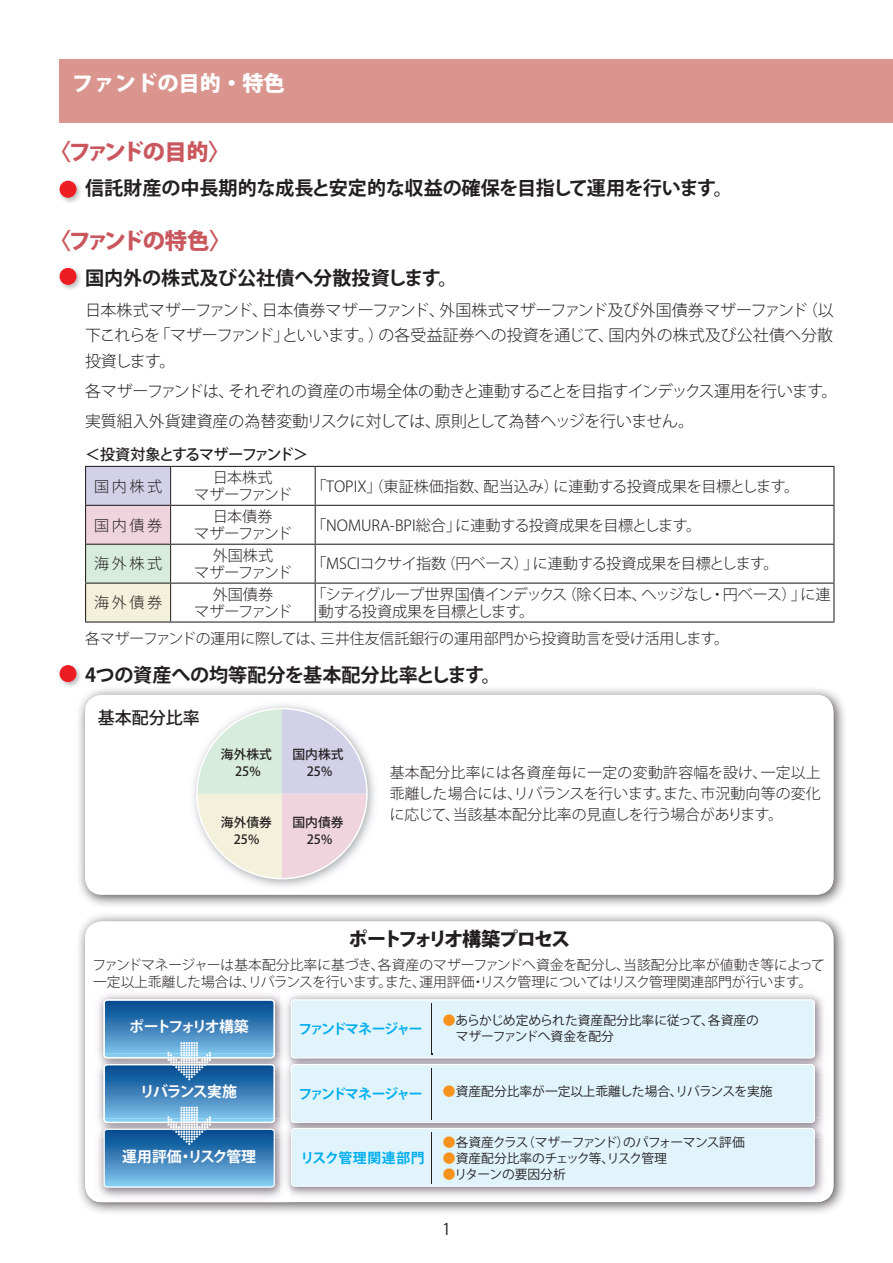
<style>
.page{position:relative;width:893px;height:1263px;background:#fff}
.page>*{position:absolute;margin:0;border:0;box-sizing:border-box;transform-origin:0 0}
.TXT_H2{font:800 22.35px "Koz Go Pro";letter-spacing:-.13em;color:#c9575d}
.TXT_H1{font:800 21.3px "Koz Go Pro";color:#fff}
.TXT_LL_strong{font:700 19.2px "Koz Go Pro";letter-spacing:-.01em;color:#231f20}
.t1{font:19.2px "Koz Go Pro Heavy 90 msp RKSJ H";letter-spacing:-.105em;color:#231f20}
.t2{font:16.95px "Koz Go Pro Medium 90 msp RKSJ H";color:#231f20}
.TXT_L{font:300 15.9px/25.5px "Koz Go Pro";letter-spacing:-.01em;color:#231f20;text-align:justify}
.t3{font:15.9px "Koz Go Pro";color:#231f20}
.TABLE_M_Left{font:300 15.15px "Koz Go Pro";letter-spacing:-.015em;color:#231f20}
.TABLE_M_Left-2{font:300 15.15px/17px "Koz Go Pro";letter-spacing:-.04em;color:#231f20}
.TABLE_M_Center{font:300 15.15px "Koz Go Pro";letter-spacing:-.11em;color:#231f20}
.TXT_M変則{font:500 15.15px "Koz Go Pro";letter-spacing:-.1em;color:#231f20}
.TABLE_M_Strech{font:300 15.15px "Koz Go Pro";letter-spacing:.17em;color:#231f20}
.TABLE_M_Center-2{font:300 15.15px "Koz Go Pro";letter-spacing:-.025em;color:#231f20}
.t4{font:14.85px/21.3px "Koz Go Pro Light 90 msp RKSJ H";letter-spacing:-.005em;color:#231f20;text-align:justify}
.TXT_L_anno{font:300 14.85px "Koz Go Pro";color:#231f20}
.t5{font:14.85px "Koz Go Pro Bold 90 msp RKSJ H";color:#fff}
.t6{font:14.85px "Koz Go Pro Bold 90 msp RKSJ H";letter-spacing:-.155em;color:#fff}
.t7{font:14.85px "Koz Go Pro Bold 90 msp RKSJ H";letter-spacing:-.1em;color:#fff}
.t8{font:13.8px/17px "Koz Go Pro Light 90 msp RKSJ H";color:#231f20}
.t9{font:13.8px "Koz Go Pro Bold 90 msp RKSJ H";letter-spacing:-.1em;color:#00aeef}
.t10{font:13.8px "Koz Go Pro Bold 90 msp RKSJ H";letter-spacing:.05em;color:#00aeef}
.t11{font:12.75px/15.9px "Koz Go Pro Regular 90 msp RKSJ H";letter-spacing:-.02em;color:#231f20}
.t12{font:12.75px/17px "Koz Go Pro Medium 90 msp RKSJ H";color:#231f20;text-align:center}
.t13{font:12.75px "Koz Go Pro Regular 90 msp RKSJ H";color:#231f20}
.t14{font:12.75px "Koz Go Pro Regular 90 msp RKSJ H";letter-spacing:-.06em;color:#231f20}
.s1{color:#f7931d}
</style>
<div class="page">
<div style="left:60px;top:60px;width:833px;height:63px;background:#da958f"></div>
<div style="left:57px;top:178px;width:26px;height:26px;background:#231f20;opacity:.3"></div>
<div style="left:60px;top:181px;width:17px;height:17px;background:#ee1d23;border-radius:50%"></div>
<div style="left:57px;top:266px;width:26px;height:26px;background:#231f20;opacity:.3"></div>
<div style="left:60px;top:268px;width:17px;height:17px;background:#ee1d23;border-radius:50%"></div>
<div style="left:86px;top:466px;width:85px;height:39px;background:#d3d1e8"></div>
<div style="left:86px;top:505px;width:85px;height:39px;background:#efd4dd"></div>
<div style="left:86px;top:544px;width:85px;height:39px;background:#d8ecdd"></div>
<div style="left:86px;top:583px;width:85px;height:39px;background:#f3f1db"></div>
<hr style="left:170px;top:467px;width:1px;height:38px;background:#231f20">
<hr style="left:315px;top:467px;width:1px;height:38px;background:#231f20">
<hr style="left:170px;top:506px;width:1px;height:38px;background:#231f20">
<hr style="left:315px;top:506px;width:1px;height:38px;background:#231f20">
<hr style="left:170px;top:545px;width:1px;height:38px;background:#231f20">
<hr style="left:315px;top:545px;width:1px;height:38px;background:#231f20">
<hr style="left:170px;top:584px;width:1px;height:37px;background:#231f20">
<hr style="left:315px;top:584px;width:1px;height:37px;background:#231f20">
<hr style="left:85px;top:466px;width:86px;height:1px;background:#231f20">
<hr style="left:85px;top:467px;width:1px;height:38px;background:#231f20">
<hr style="left:171px;top:466px;width:144px;height:1px;background:#231f20">
<hr style="left:315px;top:466px;width:519px;height:1px;background:#231f20">
<hr style="left:833px;top:467px;width:1px;height:38px;background:#231f20">
<hr style="left:85px;top:505px;width:86px;height:1px;background:#231f20">
<hr style="left:85px;top:506px;width:1px;height:38px;background:#231f20">
<hr style="left:171px;top:505px;width:144px;height:1px;background:#231f20">
<hr style="left:315px;top:505px;width:519px;height:1px;background:#231f20">
<hr style="left:833px;top:506px;width:1px;height:38px;background:#231f20">
<hr style="left:85px;top:544px;width:86px;height:1px;background:#231f20">
<hr style="left:85px;top:545px;width:1px;height:38px;background:#231f20">
<hr style="left:171px;top:544px;width:144px;height:1px;background:#231f20">
<hr style="left:315px;top:544px;width:519px;height:1px;background:#231f20">
<hr style="left:833px;top:545px;width:1px;height:38px;background:#231f20">
<hr style="left:85px;top:583px;width:86px;height:1px;background:#231f20">
<hr style="left:85px;top:584px;width:1px;height:37px;background:#231f20">
<hr style="left:171px;top:583px;width:144px;height:1px;background:#231f20">
<hr style="left:315px;top:583px;width:519px;height:1px;background:#231f20">
<hr style="left:833px;top:584px;width:1px;height:37px;background:#231f20">
<hr style="left:85px;top:621px;width:86px;height:1px;background:#231f20">
<hr style="left:171px;top:621px;width:144px;height:1px;background:#231f20">
<hr style="left:315px;top:621px;width:519px;height:1px;background:#231f20">
<div style="left:57px;top:663px;width:26px;height:26px;background:#231f20;opacity:.3"></div>
<div style="left:60px;top:665px;width:17px;height:17px;background:#ee1d23;border-radius:50%"></div>
<div style="left:75px;top:685px;width:772px;height:223px;background:#231f20;opacity:.8"></div>
<svg style="left:85px;top:695px;width:748px;height:200px"></svg>
<img style="left:187px;top:698px;width:194px;height:195px">
<svg style="left:196px;top:708px;width:172px;height:171px"></svg>
<div style="left:75px;top:911px;width:772px;height:304px;background:#231f20;opacity:.8"></div>
<svg style="left:85px;top:921px;width:748px;height:281px"></svg>
<img style="left:93px;top:989px;width:187px;height:65px">
<img style="left:93px;top:1054px;width:11px;height:63px">
<img style="left:99px;top:1202px;width:190px;height:1px">
<img style="left:93px;top:1138px;width:196px;height:64px">
<img style="left:280px;top:989px;width:549px;height:65px">
<img style="left:280px;top:1054px;width:549px;height:147px">
<svg style="left:104px;top:999px;width:711px;height:189px;background:#bdd7e9"></svg>
<p class="TXT_H1" style="left:72px;top:69px;width:214px">ファンドの目的・特色</p>
<p class="TXT_H2" style="left:49px;top:137px;width:183px">〈ファンドの目的〉</p>
<p class="TXT_LL_strong" style="left:85px;top:176px;width:649px">信託財産の中長期的な成長と安定的な収益の確保を目指して運用を行います。</p>
<p class="TXT_H2" style="left:49px;top:226px;width:184px">〈ファンドの特色〉</p>
<p class="TXT_LL_strong" style="left:85px;top:265px;width:374px">国内外の株式及び公社債へ分散投資します。</p>
<p class="TXT_L" style="left:85px;top:297px;width:750px">日本株式マザーファンド、日本債券マザーファンド、外国株式マザーファンド及び外国債券マザーファンド（以下これらを「マザーファンド」といいます。）の各受益証券への投資を通じて、国内外の株式及び公社債へ分散投資します。</p>
<p class="TXT_L" style="left:85px;top:378px;width:754px">各マザーファンドは、それぞれの資産の市場全体の動きと連動することを目指すインデックス運用を行います。</p>
<p class="TXT_L" style="left:85px;top:408px;width:610px">実質組入外貨建資産の為替変動リスクに対しては、原則として為替ヘッジを行いません。</p>
<p class="TXT_M変則" style="left:85px;top:444px;width:225px">＜投資対象とするマザーファンド＞</p>
<p class="TABLE_M_Strech" style="left:94px;top:476px;width:70px">国内株式</p>
<p class="TABLE_M_Center-2" style="left:213px;top:468px;width:61px">日本株式</p>
<p class="TABLE_M_Center" style="left:194px;top:485px;width:99px">マザーファンド</p>
<p class="TABLE_M_Left" style="left:311px;top:476px;width:489px">「TOPIX」（東証株価指数、配当込み）に連動する投資成果を目標とします。</p>
<p class="TABLE_M_Strech" style="left:94px;top:515px;width:70px">国内債券</p>
<p class="TABLE_M_Strech" style="left:94px;top:554px;width:70px">海外株式</p>
<p class="TABLE_M_Center-2" style="left:213px;top:506px;width:61px">日本債券</p>
<p class="TABLE_M_Center" style="left:194px;top:523px;width:99px">マザーファンド</p>
<p class="TABLE_M_Center-2" style="left:213px;top:545px;width:62px">外国株式</p>
<p class="TABLE_M_Center" style="left:194px;top:562px;width:99px">マザーファンド</p>
<p class="TABLE_M_Left" style="left:311px;top:515px;width:391px">「NOMURA-BPI総合」に連動する投資成果を目標とします。</p>
<p class="TABLE_M_Left" style="left:311px;top:554px;width:469px">「MSCIコクサイ指数（円ベース）」に連動する投資成果を目標とします。</p>
<p class="TABLE_M_Left-2" style="left:319px;top:586px;width:514px;text-indent:-7px">「シティグループ世界国債インデックス（除く日本、ヘッジなし・円ベース）」に連動する投資成果を目標とします。</p>
<p class="TXT_L_anno" style="left:85px;top:629px;width:645px">各マザーファンドの運用に際しては、三井住友信託銀行の運用部門から投資助言を受け活用します。</p>
<p class="TXT_LL_strong" style="left:85px;top:662px;width:417px">4つの資産への均等配分を基本配分比率とします。</p>
<p class="TABLE_M_Center-2" style="left:213px;top:584px;width:62px">外国債券</p>
<p class="TABLE_M_Center" style="left:194px;top:601px;width:99px">マザーファンド</p>
<p class="TABLE_M_Strech" style="left:94px;top:593px;width:70px">海外債券</p>
<p class="t2" style="left:98px;top:706px;width:104px">基本配分比率</p>
<p class="t12" style="left:221px;top:747px;width:53px">海外株式<br>25%</p>
<p class="t12" style="left:221px;top:814px;width:53px">海外債券<br>25%</p>
<p class="t12" style="left:293px;top:747px;width:53px">国内株式<br>25%</p>
<p class="t12" style="left:293px;top:814px;width:53px">国内債券<br>25%</p>
<p class="t4" style="left:390px;top:761px;width:432px">基本配分比率には各資産毎に一定の変動許容幅を設け、一定以上乖離した場合には、リバランスを行います。また、市況動向等の変化に応じて、当該基本配分比率の見直しを行う場合があります。</p>
<p class="t1" style="left:349px;top:926px;width:223px">ポートフォリオ構築プロセス</p>
<p class="t8" style="left:92px;top:956px;width:734px">ファンドマネージャーは基本配分比率に基づき、各資産のマザーファンドへ資金を配分し、当該配分比率が値動き等によって一定以上乖離した場合は、リバランスを行います。また、運用評価・リスク管理についてはリスク管理関連部門が行います。</p>
<p class="t6" style="left:129px;top:1017px;width:121px">ポートフォリオ構築</p>
<p class="t11" style="left:443px;top:1012px;width:317px"><span class="s1">●</span>あらかじめ定められた資産配分比率に従って、各資産の　マザーファンドへ資金を配分</p>
<p class="t9" style="left:299px;top:1020px;width:126px">ファンドマネージャー</p>
<p class="t7" style="left:140px;top:1082px;width:99px">リバランス実施</p>
<p class="t5" style="left:122px;top:1147px;width:135px">運用評価・リスク管理</p>
<p class="t9" style="left:299px;top:1085px;width:126px">ファンドマネージャー</p>
<p class="t10" style="left:300px;top:1149px;width:126px">リスク管理関連部門</p>
<p class="t13" style="left:443px;top:1083px;width:331px"><span class="s1">●</span>資産配分比率が一定以上乖離した場合、リバランスを実施</p>
<p class="t14" style="left:443px;top:1134px;width:303px"><span class="s1">●</span>各資産クラス（マザーファンド）のパフォーマンス評価</p>
<p class="t11" style="left:443px;top:1151px;width:225px"><span class="s1">●</span>資産配分比率のチェック等、リスク管理</p>
<p class="t11" style="left:443px;top:1167px;width:124px"><span class="s1">●</span>リターンの要因分析</p>
<p class="t3" style="left:442px;top:1218px;width:10px">1</p>
</div>
